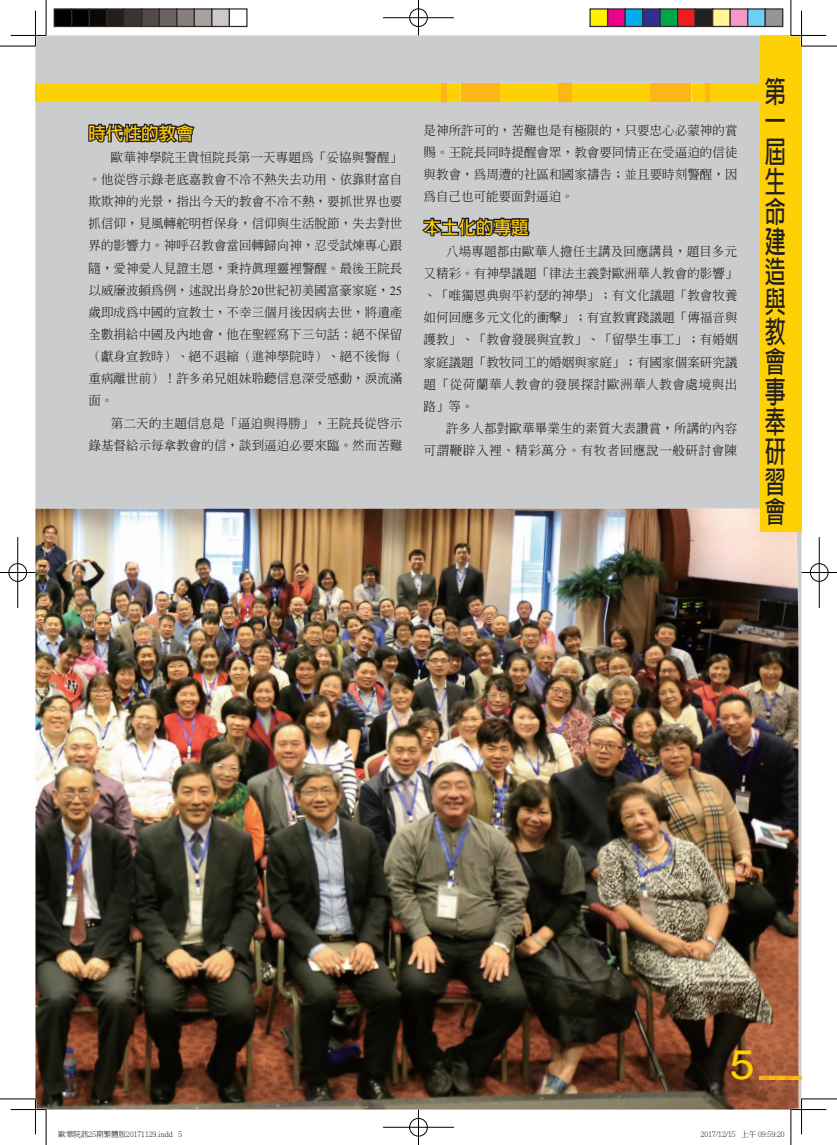
<style>
.page{position:relative;width:837px;height:1145px;background:#fff}
.page>*{position:absolute;margin:0;border:0;box-sizing:border-box;transform-origin:0 0}
.t1{font:40.5px "Arial";color:#fed006;scale:1.11 1}
.t2{font:700 30px/30px "Lin Gothic";color:#231f20;text-align:justify;scale:.7 1}
.t3{font:700 17.5px "Lin Gothic";color:#fed006}
.t4{font:500 12.5px/22.1px "Inn Ming";letter-spacing:.005em;color:#231f20;text-align:justify}
.t5{font:300 7.5px "Adobe Ming Std";color:#000}
.s1{font-family:"Times New Roman";font-weight:400}
</style>
<div class="page">
<div style="left:35px;top:35px;width:766px;height:1073px;background:#cbccce"></div>
<img style="left:35px;top:508px;width:763px;height:601px">
<div style="left:35px;top:83px;width:11px;height:19px;background:#fed006"></div>
<svg style="left:446px;top:83px;width:112px;height:19px"></svg>
<div style="left:460px;top:83px;width:39px;height:19px;background:#fcb615"></div>
<svg style="left:571px;top:83px;width:133px;height:19px;background:#fdd009"></svg>
<div style="left:558px;top:83px;width:13px;height:19px;background:#fcb615"></div>
<div style="left:46px;top:83px;width:395px;height:19px;background:#fed006"></div>
<div style="left:441px;top:83px;width:5px;height:19px;background:#fcb615"></div>
<div style="left:650px;top:83px;width:41px;height:19px;background:#fcb615"></div>
<div style="left:709px;top:83px;width:92px;height:19px;background:#fed006"></div>
<div style="left:704px;top:83px;width:5px;height:19px;background:#fcb615"></div>
<svg style="left:87px;top:102px;width:112px;height:60px;background:#a2a2a3"></svg>
<svg style="left:420px;top:216px;width:111px;height:22px;background:#626061"></svg>
<div style="left:760px;top:35px;width:41px;height:496px;background:#fed006"></div>
<svg style="left:758px;top:1075px;width:43px;height:5px"></svg>
<hr style="left:11px;top:1108px;width:35px;height:2px;background:#fff">
<hr style="left:790px;top:1108px;width:36px;height:2px;background:#fff">
<hr style="left:800px;top:11px;width:2px;height:35px;background:#fff">
<hr style="left:800px;top:1098px;width:2px;height:36px;background:#fff">
<hr style="left:0;top:46px;width:35px;height:1px;background:#000">
<hr style="left:801px;top:46px;width:35px;height:1px;background:#000">
<hr style="left:0;top:1098px;width:35px;height:1px;background:#000">
<hr style="left:801px;top:1098px;width:35px;height:1px;background:#000">
<hr style="left:46px;top:0;width:1px;height:35px;background:#000">
<hr style="left:46px;top:1109px;width:1px;height:35px;background:#000">
<hr style="left:790px;top:0;width:1px;height:35px;background:#000">
<hr style="left:790px;top:1109px;width:1px;height:35px;background:#000">
<hr style="left:11px;top:35px;width:35px;height:1px;background:#000">
<hr style="left:790px;top:35px;width:36px;height:1px;background:#000">
<hr style="left:11px;top:1109px;width:35px;height:1px;background:#000">
<hr style="left:790px;top:1109px;width:36px;height:1px;background:#000">
<hr style="left:35px;top:11px;width:1px;height:35px;background:#000">
<hr style="left:35px;top:1098px;width:1px;height:36px;background:#000">
<hr style="left:801px;top:11px;width:1px;height:35px;background:#000">
<hr style="left:801px;top:1098px;width:1px;height:36px;background:#000">
<div style="left:408px;top:8px;width:20px;height:19px;border:2px solid #fff;border-radius:50%"></div>
<hr style="left:383px;top:17px;width:71px;height:2px;background:#fff">
<hr style="left:417px;top:0;width:2px;height:35px;background:#fff">
<div style="left:409px;top:9px;width:18px;height:18px;border:1px solid #000;border-radius:50%"></div>
<hr style="left:383px;top:18px;width:71px;height:1px;background:#000">
<hr style="left:418px;top:0;width:1px;height:35px;background:#000">
<div style="left:408px;top:1117px;width:20px;height:20px;border:2px solid #fff;border-radius:50%"></div>
<hr style="left:383px;top:1126px;width:71px;height:2px;background:#fff">
<hr style="left:417px;top:1109px;width:2px;height:35px;background:#fff">
<div style="left:409px;top:1118px;width:18px;height:18px;border:1px solid #000;border-radius:50%"></div>
<hr style="left:383px;top:1127px;width:71px;height:1px;background:#000">
<hr style="left:418px;top:1109px;width:1px;height:35px;background:#000">
<div style="left:8px;top:562px;width:19px;height:20px;border:2px solid #fff;border-radius:50%"></div>
<hr style="left:0;top:571px;width:35px;height:2px;background:#fff">
<hr style="left:17px;top:537px;width:2px;height:71px;background:#fff">
<div style="left:9px;top:563px;width:18px;height:18px;border:1px solid #000;border-radius:50%"></div>
<hr style="left:0;top:572px;width:35px;height:1px;background:#000">
<hr style="left:18px;top:537px;width:1px;height:71px;background:#000">
<div style="left:809px;top:562px;width:19px;height:20px;border:2px solid #fff;border-radius:50%"></div>
<hr style="left:801px;top:571px;width:35px;height:2px;background:#fff">
<div style="left:809px;top:563px;width:19px;height:18px;border:1px solid #000;border-radius:50%"></div>
<hr style="left:801px;top:572px;width:35px;height:1px;background:#000">
<hr style="left:818px;top:537px;width:1px;height:71px;background:#000">
<div style="left:54px;top:9px;width:18px;height:17px;background:#000"></div>
<div style="left:54px;top:8px;width:18px;height:19px;border:1px solid #302a28"></div>
<div style="left:72px;top:9px;width:17px;height:17px;background:#000"></div>
<div style="left:71px;top:8px;width:19px;height:19px;border:1px solid #302a28"></div>
<div style="left:89px;top:9px;width:18px;height:17px;background:#0c0806"></div>
<div style="left:89px;top:8px;width:18px;height:19px;border:1px solid #302a28"></div>
<div style="left:107px;top:9px;width:17px;height:17px;background:#241e1b"></div>
<div style="left:106px;top:8px;width:19px;height:19px;border:1px solid #302a28"></div>
<div style="left:124px;top:9px;width:18px;height:17px;background:#3b3532"></div>
<div style="left:124px;top:8px;width:18px;height:19px;border:1px solid #302a28"></div>
<div style="left:142px;top:9px;width:17px;height:17px;background:#524a47"></div>
<div style="left:141px;top:8px;width:19px;height:19px;border:1px solid #302a28"></div>
<div style="left:159px;top:9px;width:18px;height:17px;background:#6b6360"></div>
<div style="left:159px;top:8px;width:18px;height:19px;border:1px solid #302a28"></div>
<div style="left:177px;top:9px;width:17px;height:17px;background:#867f7c"></div>
<div style="left:176px;top:8px;width:19px;height:19px;border:1px solid #302a28"></div>
<div style="left:194px;top:9px;width:18px;height:17px;background:#a7a2a0"></div>
<div style="left:194px;top:8px;width:18px;height:19px;border:1px solid #302a28"></div>
<div style="left:212px;top:9px;width:17px;height:17px;background:#cdc9c8"></div>
<div style="left:211px;top:8px;width:19px;height:19px;border:1px solid #302a28"></div>
<div style="left:229px;top:8px;width:18px;height:19px;border:1px solid #302a28"></div>
<div style="left:590px;top:9px;width:17px;height:17px;background:#fff101"></div>
<div style="left:589px;top:8px;width:19px;height:19px;border:1px solid #302a28"></div>
<div style="left:607px;top:9px;width:18px;height:17px;background:#ed028c"></div>
<div style="left:606px;top:8px;width:19px;height:19px;border:1px solid #302a28"></div>
<div style="left:625px;top:9px;width:17px;height:17px;background:#00aeef"></div>
<div style="left:624px;top:8px;width:19px;height:19px;border:1px solid #302a28"></div>
<div style="left:642px;top:9px;width:18px;height:17px;background:#2e3092"></div>
<div style="left:641px;top:8px;width:19px;height:19px;border:1px solid #302a28"></div>
<div style="left:660px;top:9px;width:17px;height:17px;background:#00a54f"></div>
<div style="left:659px;top:8px;width:19px;height:19px;border:1px solid #302a28"></div>
<div style="left:677px;top:9px;width:18px;height:17px;background:#ee1d23"></div>
<div style="left:676px;top:8px;width:19px;height:19px;border:1px solid #302a28"></div>
<div style="left:695px;top:9px;width:17px;height:17px;background:#231f20"></div>
<div style="left:694px;top:8px;width:19px;height:19px;border:1px solid #302a28"></div>
<div style="left:712px;top:9px;width:18px;height:17px;background:#fff79a"></div>
<div style="left:711px;top:8px;width:19px;height:19px;border:1px solid #302a28"></div>
<div style="left:730px;top:9px;width:17px;height:17px;background:#f499c2"></div>
<div style="left:729px;top:8px;width:19px;height:19px;border:1px solid #302a28"></div>
<div style="left:747px;top:9px;width:18px;height:17px;background:#6bcff6"></div>
<div style="left:746px;top:8px;width:19px;height:19px;border:1px solid #302a28"></div>
<div style="left:765px;top:9px;width:17px;height:17px;background:#939598"></div>
<div style="left:764px;top:8px;width:19px;height:19px;border:1px solid #302a28"></div>
<h3 class="t3" style="left:88px;top:124px;width:106px">時代性的教會</h3>
<p class="t4" style="left:88px;top:146px;width:315px;text-indent:22px">歐華神學院王貴恒院長第一天專題為「妥協與警醒」。他從啟示錄老底嘉教會不冷不熱失去功用、依靠財富自欺欺神的光景，指出今天的教會不冷不熱，要抓世界也要抓信仰，見風轉舵明哲保身，信仰與生活脫節，失去對世界的影響力。神呼召教會當回轉歸向神，忍受試煉專心跟隨，愛神愛人見證主恩，秉持真理靈裡警醒。最後王院長以威廉波頓為例，述說出身於<span class="s1">20</span>世紀初美國富豪家庭，<span class="s1">25</span>歲即成為中國的宣教士，不幸三個月後因病去世，將遺產全數捐給中國及內地會，他在聖經寫下三句話：絕不保留（獻身宣教時）、絕不退縮（進神學院時）、絕不後悔（重病離世前）！許多弟兄姐妹聆聽信息深受感動，淚流滿面。</p>
<p class="t4" style="left:88px;top:411px;width:315px;text-align:right">第二天的主題信息是「逼迫與得勝」，王院長從啟示<br>錄基督給示每拿教會的信，談到逼迫必要來臨。然而苦難</p>
<p class="t4" style="left:423px;top:119px;width:315px">是神所許可的，苦難也是有極限的，只要忠心必蒙神的賞賜。王院長同時提醒會眾，教會要同情正在受逼迫的信徒與教會，為周遭的社區和國家禱告；並且要時刻警醒，因為自己也可能要面對逼迫。</p>
<h3 class="t3" style="left:423px;top:218px;width:106px">本土化的專題</h3>
<p class="t4" style="left:423px;top:240px;width:315px;text-indent:22px">八場專題都由歐華人擔任主講及回應講員，題目多元又精彩。有神學議題「律法主義對歐洲華人教會的影響」、「唯獨恩典與平約瑟的神學」；有文化議題「教會牧養如何回應多元文化的衝擊」；有宣教實踐議題「傳福音與護教」、「教會發展與宣教」、「留學生事工」；有婚姻家庭議題「教牧同工的婚姻與家庭」；有國家個案研究議題「從荷蘭華人教會的發展探討歐洲華人教會處境與出路」等。</p>
<p class="t4" style="left:423px;top:417px;width:315px;text-align:right">許多人都對歐華畢業生的素質大表讚賞，所講的內容<br>可謂鞭辟入裡、精彩萬分。有牧者回應說一般研討會陳</p>
<h2 class="t2" style="left:764px;top:76px;width:31px">第一屆生命建造與教會事奉研習會</h2>
<h1 class="t1" style="left:729px;top:1038px;width:24px">5</h1>
<p class="t5" style="left:59px;top:1130px;width:125px">歐華院訊25期繁體版20171129.indd 5</p>
<p class="t5" style="left:700px;top:1130px;width:85px">2017/12/15 上午 09:59:20</p>
</div>
